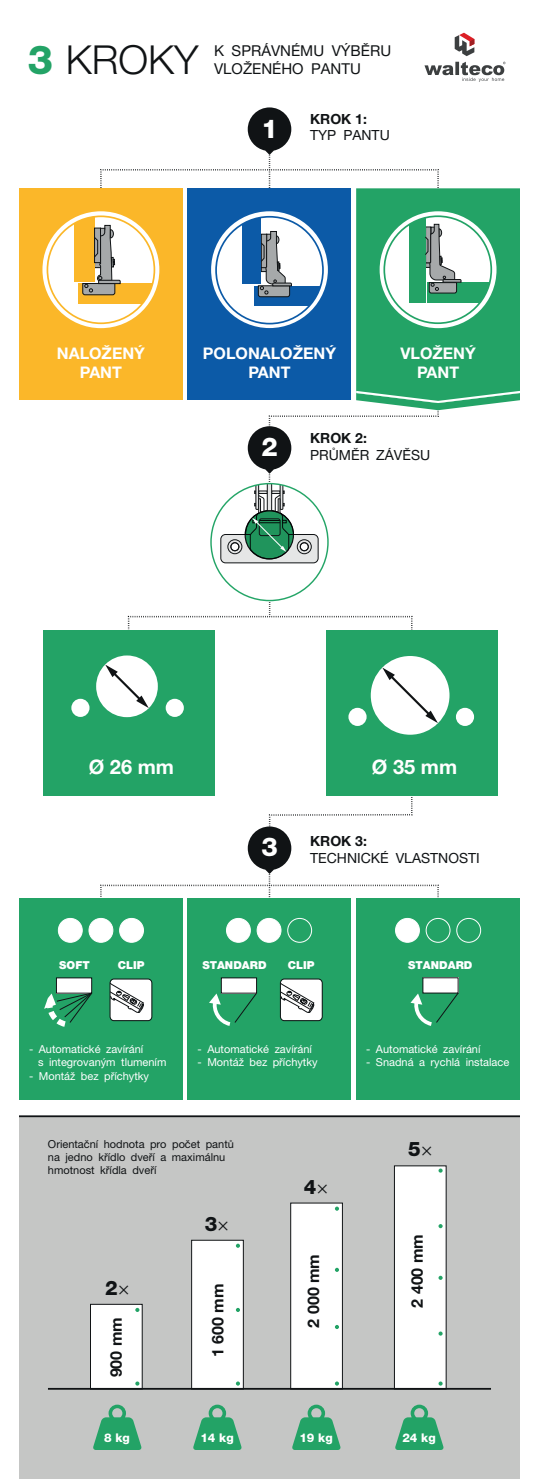
<style>
.page{position:relative;width:539px;height:1479px;background:#fff}
.page>*{position:absolute;margin:0;border:0;box-sizing:border-box;transform-origin:0 0}
.t1{font:40px "Helvetica Neue CE Light";color:#101315}
.t2{font:26px "Helvetica Neue CE Heavy";color:#fff}
.t3{font:700 20px "Helvetica Neue CE";color:#fff}
.t4{font:20px "Helvetica Neue CE Heavy";color:#101315}
.t5{font:700 16px/19.2px "Helvetica Neue CE";color:#fff;text-align:center}
.t6{font:700 16px "Helvetica Neue CE";color:#101315}
.t7{font:15px/18px "Helvetica Neue CE";color:#101315}
.t8{font:14px "Helvetica Neue CE";color:#101315}
.t9{font:700 14px "Helvetica Neue CE";color:#101315}
.t10{font:12px "Helvetica Neue CE Heavy";color:#fff}
.t11{font:11px/13.4px "Helvetica Neue CE";color:#fff}
.t12{font:11px/13.2px "Helvetica Neue CE";color:#101315}
.t13{font:11px "Helvetica Neue CE Black";color:#fff}
.s1{font-family:"Helvetica Neue CE Heavy";color:#23a366}
.s2{font-family:"Helvetica Neue CE Light"}
</style>
<div class="page">
<svg style="left:424px;top:33px;width:81px;height:49px"></svg>
<svg style="left:127px;top:600px;width:286px;height:31px"></svg>
<div style="left:19px;top:188px;width:164px;height:212px;background:#fbb729"></div>
<div style="left:356px;top:188px;width:164px;height:198px;background:#23a366"></div>
<div style="left:356px;top:898px;width:164px;height:202px;background:#23a366"></div>
<div style="left:187px;top:898px;width:164px;height:202px;background:#23a366"></div>
<div style="left:19px;top:898px;width:164px;height:202px;background:#23a366"></div>
<div style="left:187px;top:188px;width:164px;height:212px;background:#0c5aa7"></div>
<div style="left:379px;top:211px;width:117px;height:117px;background:#fff;border-radius:50%"></div>
<div style="left:427px;top:282px;width:64px;height:21px;background:#23a366"></div>
<div style="left:408px;top:216px;width:17px;height:87px;background:#23a366"></div>
<svg style="left:425px;top:224px;width:36px;height:69px"></svg>
<div style="left:383px;top:215px;width:109px;height:109px;border:2px solid #23a366;border-radius:50%"></div>
<div style="left:211px;top:211px;width:117px;height:117px;background:#fff;border-radius:50%"></div>
<div style="left:254px;top:286px;width:69px;height:19px;background:#0c5aa7"></div>
<div style="left:242px;top:217px;width:19px;height:67px;background:#0c5aa7"></div>
<svg style="left:258px;top:231px;width:34px;height:66px"></svg>
<div style="left:215px;top:216px;width:109px;height:108px;border:2px solid #0c5aa7;border-radius:50%"></div>
<div style="left:42px;top:211px;width:117px;height:117px;background:#fff;border-radius:50%"></div>
<div style="left:78px;top:283px;width:76px;height:21px;background:#fbb729"></div>
<div style="left:74px;top:216px;width:21px;height:65px;background:#fbb729"></div>
<svg style="left:82px;top:225px;width:39px;height:70px"></svg>
<div style="left:47px;top:215px;width:108px;height:109px;border:2px solid #fbb729;border-radius:50%"></div>
<svg style="left:100px;top:107px;width:339px;height:97px"></svg>
<svg style="left:99px;top:788px;width:340px;height:110px"></svg>
<div style="left:326px;top:630px;width:171px;height:165px;background:#23a366"></div>
<div style="left:370px;top:656px;width:79px;height:78px;background:#fff;border-radius:50%"></div>
<div style="left:456px;top:707px;width:18px;height:19px;background:#fff;border-radius:50%"></div>
<div style="left:348px;top:707px;width:18px;height:19px;background:#fff;border-radius:50%"></div>
<svg style="left:382px;top:667px;width:56px;height:56px"></svg>
<div style="left:43px;top:630px;width:171px;height:165px;background:#23a366"></div>
<div style="left:96px;top:655px;width:62px;height:62px;background:#fff;border-radius:50%"></div>
<div style="left:166px;top:698px;width:18px;height:19px;background:#fff;border-radius:50%"></div>
<div style="left:71px;top:698px;width:18px;height:19px;background:#fff;border-radius:50%"></div>
<svg style="left:105px;top:664px;width:44px;height:44px"></svg>
<div style="left:58px;top:918px;width:24px;height:24px;background:#fff;border-radius:50%"></div>
<div style="left:58px;top:917px;width:25px;height:25px;border:1px solid #fff;border-radius:50%"></div>
<div style="left:89px;top:918px;width:24px;height:24px;background:#fff;border-radius:50%"></div>
<div style="left:88px;top:917px;width:25px;height:25px;border:1px solid #fff;border-radius:50%"></div>
<div style="left:120px;top:918px;width:23px;height:24px;background:#fff;border-radius:50%"></div>
<div style="left:119px;top:917px;width:25px;height:25px;border:1px solid #fff;border-radius:50%"></div>
<div style="left:226px;top:918px;width:24px;height:24px;background:#fff;border-radius:50%"></div>
<div style="left:226px;top:917px;width:25px;height:25px;border:1px solid #fff;border-radius:50%"></div>
<div style="left:257px;top:918px;width:24px;height:24px;background:#fff;border-radius:50%"></div>
<div style="left:256px;top:917px;width:25px;height:25px;border:1px solid #fff;border-radius:50%"></div>
<div style="left:287px;top:917px;width:25px;height:25px;border:1px solid #fff;border-radius:50%"></div>
<div style="left:395px;top:918px;width:24px;height:24px;background:#fff;border-radius:50%"></div>
<div style="left:395px;top:917px;width:25px;height:25px;border:1px solid #fff;border-radius:50%"></div>
<div style="left:425px;top:917px;width:25px;height:25px;border:1px solid #fff;border-radius:50%"></div>
<div style="left:456px;top:917px;width:25px;height:25px;border:1px solid #fff;border-radius:50%"></div>
<div style="left:221px;top:977px;width:35px;height:16px;background:#fff"></div>
<div style="left:221px;top:977px;width:36px;height:16px;border:1px solid #101315"></div>
<svg style="left:209px;top:992px;width:48px;height:33px"></svg>
<div style="left:423px;top:977px;width:35px;height:16px;background:#fff"></div>
<svg style="left:410px;top:992px;width:49px;height:33px"></svg>
<svg style="left:280px;top:979px;width:42px;height:41px"></svg>
<div style="left:280px;top:978px;width:42px;height:43px;border:1px solid #101315;border-radius:4px"></div>
<div style="left:56px;top:977px;width:36px;height:16px;background:#fff"></div>
<div style="left:56px;top:977px;width:36px;height:16px;border:1px solid #101315"></div>
<svg style="left:44px;top:992px;width:49px;height:34px"></svg>
<svg style="left:110px;top:980px;width:42px;height:40px"></svg>
<div style="left:110px;top:978px;width:42px;height:43px;border:1px solid #101315;border-radius:4px"></div>
<svg style="left:220px;top:386px;width:300px;height:177px"></svg>
<div style="left:19px;top:1116px;width:501px;height:362px;background:#c5c6c5"></div>
<div style="left:394px;top:1165px;width:52px;height:224px;background:#fff;border:1px solid #101315"></div>
<div style="left:290px;top:1202px;width:53px;height:187px;background:#fff;border:1px solid #101315"></div>
<div style="left:191px;top:1239px;width:53px;height:150px;background:#fff;border:1px solid #101315"></div>
<div style="left:90px;top:1303px;width:53px;height:86px;background:#fff;border:1px solid #101315"></div>
<svg style="left:438px;top:1168px;width:4px;height:4px"></svg>
<svg style="left:438px;top:1224px;width:4px;height:4px"></svg>
<svg style="left:438px;top:1275px;width:4px;height:4px"></svg>
<svg style="left:438px;top:1331px;width:4px;height:4px"></svg>
<svg style="left:438px;top:1381px;width:4px;height:4px"></svg>
<svg style="left:335px;top:1381px;width:4px;height:4px"></svg>
<svg style="left:335px;top:1206px;width:4px;height:4px"></svg>
<svg style="left:335px;top:1267px;width:4px;height:4px"></svg>
<svg style="left:335px;top:1325px;width:4px;height:3px"></svg>
<svg style="left:236px;top:1381px;width:4px;height:4px"></svg>
<svg style="left:135px;top:1381px;width:4px;height:4px"></svg>
<svg style="left:135px;top:1307px;width:4px;height:4px"></svg>
<svg style="left:236px;top:1307px;width:4px;height:4px"></svg>
<svg style="left:236px;top:1243px;width:4px;height:4px"></svg>
<hr style="left:48px;top:1387px;width:443px;height:2px;background:#101315">
<svg style="left:93px;top:1404px;width:49px;height:45px"></svg>
<svg style="left:193px;top:1404px;width:49px;height:45px"></svg>
<svg style="left:292px;top:1404px;width:49px;height:45px"></svg>
<svg style="left:395px;top:1404px;width:49px;height:45px"></svg>
<hr style="left:19px;top:1115px;width:501px;height:2px;background:#101315">
<h1 class="t1" style="left:28px;top:37px;width:172px"><span class="s1">3</span> KROKY</h1>
<h3 class="t7" style="left:214px;top:42px;width:178px">K SPRÁVNÉMU VÝBĚRU<br>VLOŽENÉHO PANTU</h3>
<h2 class="t2" style="left:261px;top:114px;width:18px">1</h2>
<p class="t9" style="left:310px;top:111px;width:58px">KROK 1:</p>
<p class="t8" style="left:310px;top:128px;width:81px">TYP PANTU</p>
<h3 class="t5" style="left:57px;top:344px;width:90px">NALOŽENÝ<br>PANT</h3>
<h3 class="t5" style="left:203px;top:344px;width:135px">POLONALOŽENÝ<br>PANT</h3>
<h3 class="t5" style="left:400px;top:344px;width:77px">VLOŽENÝ<br>PANT</h3>
<h2 class="t2" style="left:261px;top:432px;width:18px">2</h2>
<p class="t9" style="left:310px;top:430px;width:58px">KROK 2:</p>
<p class="t8" style="left:310px;top:447px;width:122px">PRŮMĚR ZÁVĚSU</p>
<h3 class="t3" style="left:89px;top:755px;width:87px">Ø 26 mm</h3>
<h3 class="t3" style="left:372px;top:755px;width:87px">Ø 35 mm</h3>
<h2 class="t2" style="left:261px;top:832px;width:18px">3</h2>
<p class="t9" style="left:310px;top:832px;width:58px">KROK 3:</p>
<p class="t8" style="left:310px;top:849px;width:171px">TECHNICKÉ VLASTNOSTI</p>
<p class="t13" style="left:59px;top:959px;width:32px">SOFT</p>
<p class="t13" style="left:118px;top:959px;width:28px">CLIP</p>
<p class="t13" style="left:202px;top:959px;width:66px">STANDARD</p>
<p class="t13" style="left:288px;top:959px;width:28px">CLIP</p>
<p class="t13" style="left:408px;top:959px;width:66px">STANDARD</p>
<p class="t11" style="left:38px;top:1042px;width:130px;text-indent:-9px">- Automatické zavírání<br>s integrovaným tlumením</p>
<p class="t11" style="left:29px;top:1069px;width:121px">- Montáž bez příchytky</p>
<p class="t11" style="left:197px;top:1042px;width:116px">- Automatické zavírání</p>
<p class="t11" style="left:197px;top:1055px;width:121px">- Montáž bez příchytky</p>
<p class="t12" style="left:48px;top:1137px;width:187px">Orientační hodnota pro počet pantů na jedno křídlo dveří a maximálnu hmotnost křídla dveří</p>
<h3 class="t4" style="left:105px;top:1276px;width:26px">2<span class="s2">×</span></h3>
<h3 class="t6" style="left:107px;top:1377px;width:62px;rotate:-90deg">900 mm</h3>
<h3 class="t4" style="left:205px;top:1212px;width:26px">3<span class="s2">×</span></h3>
<h3 class="t6" style="left:209px;top:1357px;width:75px;rotate:-90deg">1 600 mm</h3>
<h3 class="t4" style="left:304px;top:1175px;width:26px">4<span class="s2">×</span></h3>
<h3 class="t6" style="left:304px;top:1327px;width:75px;rotate:-90deg">2 000 mm</h3>
<p class="t11" style="left:366px;top:1042px;width:116px">- Automatické zavírání</p>
<p class="t11" style="left:366px;top:1055px;width:145px">- Snadná a rychlá instalace</p>
<h3 class="t4" style="left:408px;top:1137px;width:26px">5<span class="s2">×</span></h3>
<h3 class="t6" style="left:408px;top:1307px;width:75px;rotate:-90deg">2 400 mm</h3>
<p class="t10" style="left:104px;top:1431px;width:27px">8 kg</p>
<p class="t10" style="left:200px;top:1431px;width:35px">14 kg</p>
<p class="t10" style="left:299px;top:1431px;width:35px">19 kg</p>
<p class="t10" style="left:402px;top:1431px;width:35px">24 kg</p>
</div>
